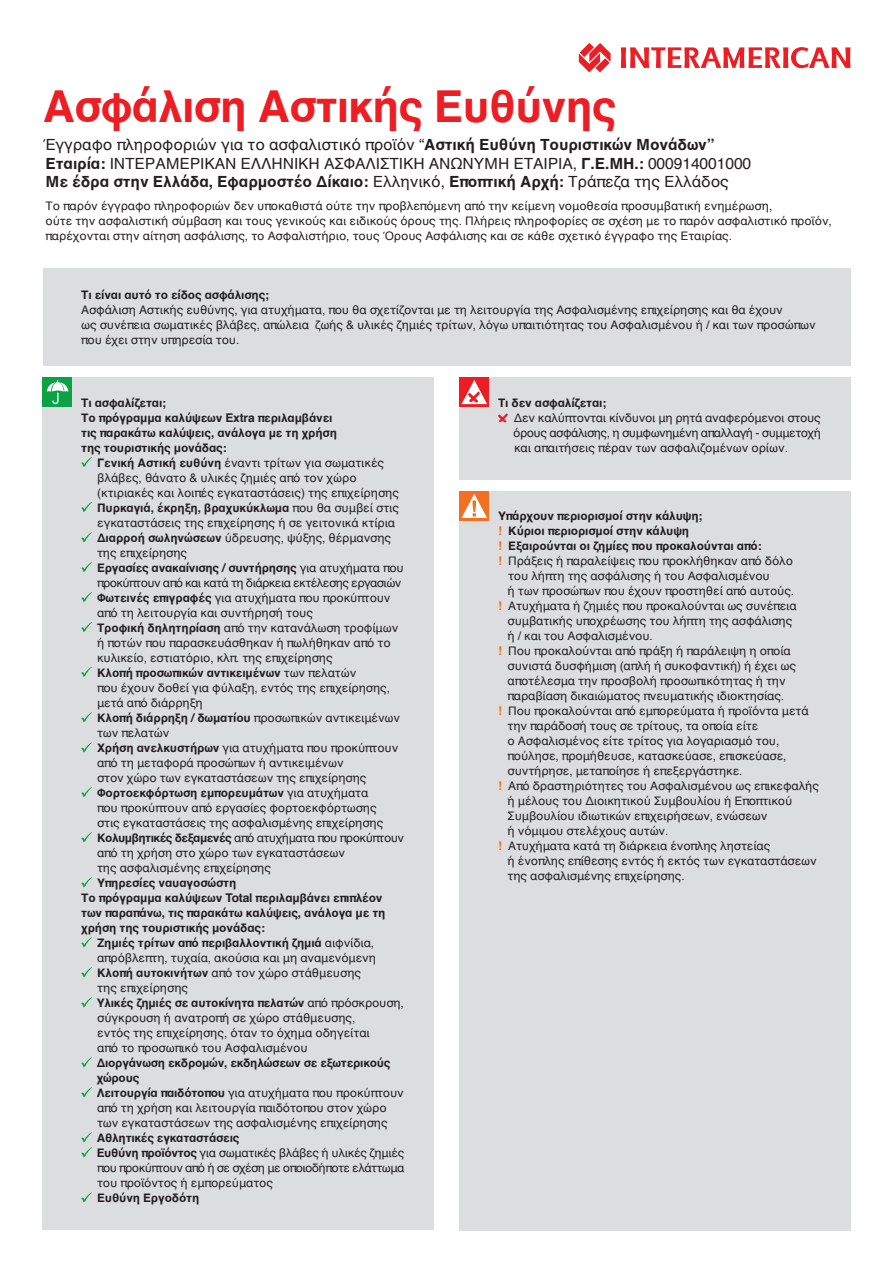
<style>
.page{position:relative;width:893px;height:1263px;background:#fff}
.page>*{position:absolute;margin:0;border:0;box-sizing:border-box;transform-origin:0 0}
.t1{font:700 45px "Helvetica";letter-spacing:-.025em;color:#ed1d24}
.t2{font:15.75px/18.8px "Helvetica";letter-spacing:-.01em;color:#231f20}
.t3{font:12px/15px "Helvetica";letter-spacing:-.015em;color:#231f20}
.t4{font:700 12px/15px "Helvetica";letter-spacing:-.015em;color:#231f20}
.s1{font-weight:700}
.s2{color:#f36f21}
.s3{font-weight:700;color:#f36f21}
</style>
<div class="page">
<svg style="left:579px;top:43px;width:32px;height:29px"></svg>
<svg style="left:621px;top:47px;width:229px;height:21px"></svg>
<div style="left:43px;top:377px;width:391px;height:853px;background:#dcddde"></div>
<div style="left:43px;top:377px;width:29px;height:30px;background:#0aa245"></div>
<svg style="left:47px;top:380px;width:21px;height:24px"></svg>
<svg style="left:81px;top:457px;width:11px;height:10px"></svg>
<svg style="left:81px;top:502px;width:11px;height:10px"></svg>
<svg style="left:81px;top:532px;width:11px;height:10px"></svg>
<svg style="left:81px;top:562px;width:11px;height:10px"></svg>
<svg style="left:81px;top:592px;width:11px;height:10px"></svg>
<svg style="left:81px;top:622px;width:11px;height:10px"></svg>
<svg style="left:81px;top:667px;width:11px;height:10px"></svg>
<svg style="left:81px;top:712px;width:11px;height:10px"></svg>
<svg style="left:81px;top:742px;width:11px;height:10px"></svg>
<svg style="left:81px;top:787px;width:11px;height:10px"></svg>
<svg style="left:81px;top:832px;width:11px;height:10px"></svg>
<svg style="left:81px;top:877px;width:11px;height:10px"></svg>
<svg style="left:81px;top:937px;width:11px;height:10px"></svg>
<svg style="left:81px;top:967px;width:11px;height:10px"></svg>
<svg style="left:81px;top:997px;width:11px;height:10px"></svg>
<svg style="left:81px;top:1057px;width:11px;height:10px"></svg>
<svg style="left:81px;top:1087px;width:11px;height:10px"></svg>
<svg style="left:81px;top:1132px;width:11px;height:25px"></svg>
<svg style="left:81px;top:1192px;width:11px;height:10px"></svg>
<div style="left:459px;top:377px;width:392px;height:103px;background:#dcddde"></div>
<div style="left:459px;top:377px;width:30px;height:30px;background:linear-gradient(to right,#ed1d24,#ed1d24)"></div>
<svg style="left:461px;top:380px;width:26px;height:24px"></svg>
<svg style="left:498px;top:413px;width:10px;height:9px"></svg>
<div style="left:459px;top:491px;width:392px;height:739px;background:#dcddde"></div>
<div style="left:459px;top:491px;width:30px;height:30px;background:#f36f21"></div>
<svg style="left:461px;top:494px;width:26px;height:24px"></svg>
<div style="left:43px;top:268px;width:808px;height:98px;background:#dcddde"></div>
<h1 class="t1" style="left:43px;top:70px;width:576px">Ασφάλιση Αστικής Ευθύνης</h1>
<p class="t2" style="left:43px;top:136px;width:710px">Έγγραφο πληροφοριών για το ασφαλιστικό προϊόν “<span class="s1">Αστική Ευθύνη Τουριστικών Μονάδων”<br>Εταιρία:</span> ΙΝΤΕΡΑΜΕΡΙΚΑΝ ΕΛΛΗΝΙΚΗ ΑΣΦΑΛΙΣΤΙΚΗ ΑΝΩΝΥΜΗ ΕΤΑΙΡΙΑ, <span class="s1">Γ.Ε.ΜΗ.:</span> 000914001000<br><span class="s1">Με έδρα στην Ελλάδα, Εφαρμοστέο Δίκαιο:</span> Ελληνικό, <span class="s1">Εποπτική Αρχή:</span> Τράπεζα της Ελλάδος</p>
<p class="t3" style="left:46px;top:199px;width:788px">Το παρόν έγγραφο πληροφοριών δεν υποκαθιστά ούτε την προβλεπόμενη από την κείμενη νομοθεσία προσυμβατική ενημέρωση,<br>ούτε την ασφαλιστική σύμβαση και τους γενικούς και ειδικούς όρους της. Πλήρεις πληροφορίες σε σχέση με το παρόν ασφαλιστικό προϊόν, παρέχονται στην αίτηση ασφάλισης, το Ασφαλιστήριο, τους Όρους Ασφάλισης και σε κάθε σχετικό έγγραφο της Εταιρίας.</p>
<p class="t4" style="left:81px;top:287px;width:190px">Τι είναι αυτό το είδος ασφάλισης;</p>
<p class="t3" style="left:81px;top:302px;width:736px">Ασφάλιση Αστικής ευθύνης, για ατυχήματα, που θα σχετίζονται με τη λειτουργία της Ασφαλισμένης επιχείρησης και θα έχουν<br>ως συνέπεια σωματικές βλάβες, απώλεια ζωής &amp; υλικές ζημιές τρίτων, λόγω υπαιτιότητας του Ασφαλισμένου ή / και των προσώπων που έχει στην υπηρεσία του.</p>
<p class="t4" style="left:81px;top:395px;width:257px">Τι ασφαλίζεται;<br>Το πρόγραμμα καλύψεων Extra περιλαμβάνει τις παρακάτω καλύψεις, ανάλογα με τη χρήση της τουριστικής μονάδας:</p>
<p class="t3" style="left:97px;top:455px;width:309px"><span class="s1">Γενική Αστική ευθύνη</span> έναντι τρίτων για σωματικές βλάβες, θάνατο &amp; υλικές ζημιές από τον χώρο (κτιριακές και λοιπές εγκαταστάσεις) της επιχείρησης <span class="s1">Πυρκαγιά, έκρηξη, βραχυκύκλωμα</span> που θα συμβεί στις εγκαταστάσεις της επιχείρησης ή σε γειτονικά κτίρια <span class="s1">Διαρροή σωληνώσεων</span> ύδρευσης, ψύξης, θέρμανσης της επιχείρησης<br><span class="s1">Εργασίες ανακαίνισης / συντήρησης</span> για ατυχήματα που προκύπτουν από και κατά τη διάρκεια εκτέλεσης εργασιών <span class="s1">Φωτεινές επιγραφές</span> για ατυχήματα που προκύπτουν από τη λειτουργία και συντήρησή τους<br><span class="s1">Τροφική δηλητηρίαση</span> από την κατανάλωση τροφίμων ή ποτών που παρασκευάσθηκαν ή πωλήθηκαν από το κυλικείο, εστιατόριο, κλπ. της επιχείρησης<br><span class="s1">Κλοπή προσωπικών αντικειμένων</span> των πελατών<br>που έχουν δοθεί για φύλαξη, εντός της επιχείρησης, μετά από διάρρηξη<br><span class="s1">Κλοπή διάρρηξη / δωματίου</span> προσωπικών αντικειμένων των πελατών<br><span class="s1">Χρήση ανελκυστήρων</span> για ατυχήματα που προκύπτουν από τη μεταφορά προσώπων ή αντικειμένων<br>στον χώρο των εγκαταστάσεων της επιχείρησης <span class="s1">Φορτοεκφόρτωση εμπορευμάτων</span> για ατυχήματα<br>που προκύπτουν από εργασίες φορτοεκφόρτωσης<br>στις εγκαταστάσεις της ασφαλισμένης επιχείρησης <span class="s1">Κολυμβητικές δεξαμενές</span> από ατυχήματα που προκύπτουν από τη χρήση στο χώρο των εγκαταστάσεων<br>της ασφαλισμένης επιχείρησης</p>
<p class="t4" style="left:81px;top:875px;width:306px;text-indent:16px">Υπηρεσίες ναυαγοσώστη<br>Το πρόγραμμα καλύψεων Total περιλαμβάνει επιπλέον των παραπάνω, τις παρακάτω καλύψεις, ανάλογα με τη χρήση της τουριστικής μονάδας:</p>
<p class="t3" style="left:97px;top:935px;width:309px"><span class="s1">Ζημιές τρίτων από περιβαλλοντική ζημιά</span> αιφνίδια, απρόβλεπτη, τυχαία, ακούσια και μη αναμενόμενη <span class="s1">Κλοπή αυτοκινήτων</span> από τον χώρο στάθμευσης<br>της επιχείρησης<br><span class="s1">Υλικές ζημιές σε αυτοκίνητα πελατών</span> από πρόσκρουση, σύγκρουση ή ανατροπή σε χώρο στάθμευσης,<br>εντός της επιχείρησης, όταν το όχημα οδηγείται<br>από το προσωπικό του Ασφαλισμένου</p>
<p class="t3" style="left:97px;top:1055px;width:309px"><span class="s1">Διοργάνωση εκδρομών, εκδηλώσεων σε εξωτερικούς χώρους<br>Λειτουργία παιδότοπου</span> για ατυχήματα που προκύπτουν από τη χρήση και λειτουργία παιδότοπου στον χώρο των εγκαταστάσεων της ασφαλισμένης επιχείρησης</p>
<p class="t3" style="left:97px;top:1130px;width:309px"><span class="s1">Αθλητικές εγκαταστάσεις<br>Ευθύνη προϊόντος</span> για σωματικές βλάβες ή υλικές ζημιές που προκύπτουν από ή σε σχέση με οποιοδήποτε ελάττωμα του προϊόντος ή εμπορεύματος</p>
<p class="t4" style="left:97px;top:1190px;width:104px">Ευθύνη Εργοδότη</p>
<p class="t4" style="left:498px;top:395px;width:110px">Τι δεν ασφαλίζεται;</p>
<p class="t3" style="left:513px;top:410px;width:309px;text-align:justify">Δεν καλύπτονται κίνδυνοι μη ρητά αναφερόμενοι στους όρους ασφάλισης, η συμφωνημένη απαλλαγή - συμμετοχή και απαιτήσεις πέραν των ασφαλιζομένων ορίων.</p>
<p class="t4" style="left:498px;top:509px;width:206px">Υπάρχουν περιορισμοί στην κάλυψη;</p>
<p class="t4" style="left:498px;top:524px;width:193px"><span class="s2">!</span> Κύριοι περιορισμοί στην κάλυψη</p>
<p class="t4" style="left:498px;top:539px;width:265px"><span class="s2">!</span> Εξαιρούνται οι ζημίες που προκαλούνται από:</p>
<p class="t3" style="left:498px;top:554px;width:297px"><span class="s3">!</span> Πράξεις ή παραλείψεις που προκλήθηκαν από δόλο</p>
<p class="t3" style="left:508px;top:569px;width:263px">του λήπτη της ασφάλισης ή του Ασφαλισμένου</p>
<p class="t3" style="left:507px;top:584px;width:288px">ή των προσώπων που έχουν προστηθεί από αυτούς.</p>
<p class="t3" style="left:498px;top:599px;width:300px"><span class="s3">!</span> Ατυχήματα ή ζημιές που προκαλούνται ως συνέπεια</p>
<p class="t3" style="left:507px;top:614px;width:286px">συμβατικής υποχρέωσης του λήπτη της ασφάλισης</p>
<p class="t3" style="left:507px;top:629px;width:147px">ή / και του Ασφαλισμένου.</p>
<p class="t3" style="left:498px;top:644px;width:294px"><span class="s3">!</span> Που προκαλούνται από πράξη ή παράλειψη η οποία</p>
<p class="t3" style="left:507px;top:659px;width:290px">συνιστά δυσφήμιση (απλή ή συκοφαντική) ή έχει ως</p>
<p class="t3" style="left:507px;top:674px;width:280px">αποτέλεσμα την προσβολή προσωπικότητας ή την</p>
<p class="t3" style="left:507px;top:689px;width:278px">παραβίαση δικαιώματος πνευματικής ιδιοκτησίας.</p>
<p class="t3" style="left:498px;top:704px;width:312px"><span class="s3">!</span> Που προκαλούνται από εμπορεύματα ή προϊόντα μετά</p>
<p class="t3" style="left:507px;top:719px;width:252px">την παράδοσή τους σε τρίτους, τα οποία είτε</p>
<p class="t3" style="left:507px;top:734px;width:273px">ο Ασφαλισμένος είτε τρίτος για λογαριασμό του,</p>
<p class="t3" style="left:507px;top:749px;width:281px">πούλησε, προμήθευσε, κατασκεύασε, επισκεύασε,</p>
<p class="t3" style="left:507px;top:764px;width:237px">συντήρησε, μεταποίησε ή επεξεργάστηκε.</p>
<p class="t3" style="left:498px;top:779px;width:323px"><span class="s3">!</span> Από δραστηριότητες του Ασφαλισμένου ως επικεφαλής</p>
<p class="t3" style="left:507px;top:794px;width:286px">ή μέλους του Διοικητικού Συμβουλίου ή Εποπτικού</p>
<p class="t3" style="left:507px;top:809px;width:261px">Συμβουλίου ιδιωτικών επιχειρήσεων, ενώσεων</p>
<p class="t3" style="left:507px;top:824px;width:162px">ή νόμιμου στελέχους αυτών.</p>
<p class="t3" style="left:498px;top:839px;width:274px"><span class="s3">!</span> Ατυχήματα κατά τη διάρκεια ένοπλης ληστείας</p>
<p class="t3" style="left:507px;top:854px;width:311px">ή ένοπλης επίθεσης εντός ή εκτός των εγκαταστάσεων</p>
<p class="t3" style="left:507px;top:869px;width:179px">της ασφαλισμένης επιχείρησης.</p>
</div>
